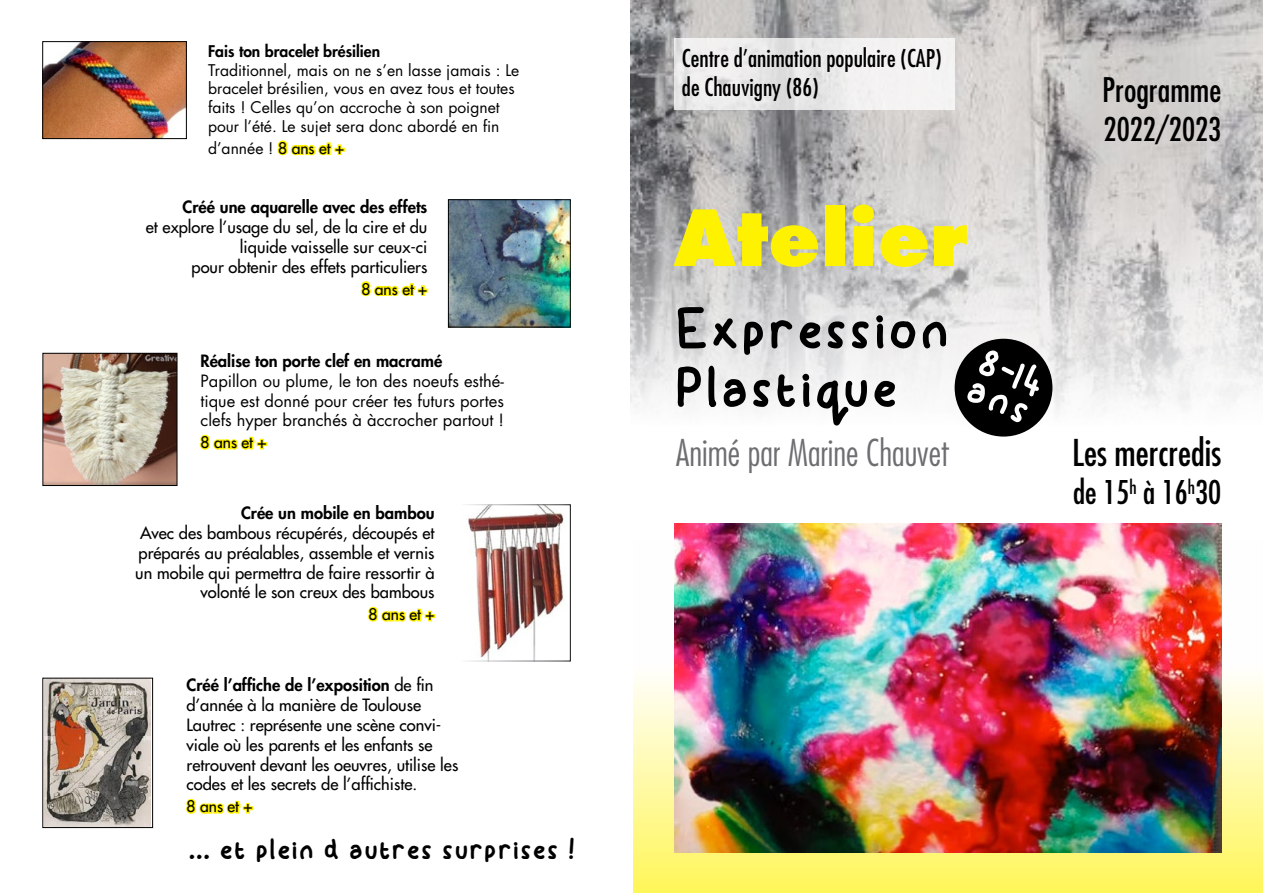
<style>
.page{position:relative;width:1263px;height:893px;background:#fff}
.page>*{position:absolute;margin:0;border:0;box-sizing:border-box;transform-origin:0 0}
.t1{font:800 75px "Futura Std";color:#fff200}
.t2{font:68.7px/58.5px "Kid Dos Font";color:#000}
.t3{font:50.1px "Kid Dos Font";color:#fff}
.t4{font:300 condensed 36px "Futura Std";color:#6d6e71}
.t5{font:condensed 36px "Futura Std";color:#000}
.t6{font:35.1px "Kid Dos Font";color:#000}
.t7{font:condensed 33px "Futura Std";color:#000}
.t8{font:condensed 31.8px "Futura Std";color:#000}
.t9{font:condensed 23.85px/28.7px "Futura Std";color:#000}
.t10{font:500 16.5px/19.8px "Futura Std";color:#000;text-align:right}
.t11{font:16.5px/19.8px "Futura Std";color:#000;text-align:justify}
.t12{font:800 16.5px "Futura Std";color:#000}
.t13{font:15.6px/18.8px "Futura Std";color:#000}
.t14{font:500 15.6px "Futura Std";color:#000}
.t15{font:800 15.6px "Futura Std";color:#000}
.s1{font-weight:500}
.s2{font-weight:800}
</style>
<div class="page">
<img style="left:630px;top:0;width:633px;height:893px">
<svg style="left:674px;top:38px;width:281px;height:72px;fill:#f0efee"></svg>
<svg style="left:277px;top:140px;width:68px;height:16px"></svg>
<img style="left:45px;top:43px;width:140px;height:94px">
<div style="left:43px;top:41px;width:144px;height:98px;border:1px solid #000"></div>
<svg style="left:360px;top:281px;width:69px;height:16px"></svg>
<img style="left:450px;top:201px;width:119px;height:124px">
<div style="left:448px;top:199px;width:123px;height:128px;border:1px solid #000"></div>
<svg style="left:200px;top:434px;width:68px;height:16px"></svg>
<img style="left:45px;top:355px;width:130px;height:129px">
<div style="left:43px;top:353px;width:134px;height:133px;border:1px solid #000"></div>
<svg style="left:368px;top:606px;width:68px;height:16px"></svg>
<img style="left:468px;top:506px;width:96px;height:153px">
<div style="left:460px;top:504px;width:111px;height:157px;border:1px solid #fff"></div>
<svg style="left:186px;top:798px;width:68px;height:16px"></svg>
<img style="left:45px;top:680px;width:106px;height:146px">
<div style="left:43px;top:678px;width:110px;height:150px;border:1px solid #000"></div>
<div style="left:955px;top:339px;width:97px;height:98px;background:#000;border-radius:50%"></div>
<svg style="left:965px;top:418px;width:6px;height:6px"></svg>
<p class="t15" style="left:208px;top:41px;width:174px">Fais ton bracelet brésilien</p>
<p class="t13" style="left:208px;top:61px;width:313px">Traditionnel, mais on ne s’en lasse jamais : Le bracelet brésilien, vous en avez tous et toutes faits ! Celles qu’on accroche à son poignet pour l’été. Le sujet sera donc abordé en fin</p>
<p class="t13" style="left:208px;top:139px;width:138px">d’année ! <span class="s1">8 ans et +</span></p>
<p class="t12" style="left:183px;top:197px;width:246px">Créé une aquarelle avec des effets</p>
<p class="t10" style="left:146px;top:217px;width:283px">et explore l’usage du sel, de la cire et du liquide vaisselle sur ceux-ci<br>pour obtenir des effets particuliers</p>
<p class="t14" style="left:361px;top:279px;width:68px">8 ans et +</p>
<p class="t12" style="left:200px;top:350px;width:243px">Réalise ton porte clef en macramé</p>
<p class="t11" style="left:200px;top:371px;width:305px">Papillon ou plume, le ton des noeufs esthé&shy;tique est donné pour créer tes futurs portes clefs hyper branchés à àccrocher partout !</p>
<p class="t14" style="left:200px;top:433px;width:68px">8 ans et +</p>
<p class="t12" style="left:241px;top:503px;width:195px">Crée un mobile en bambou</p>
<p class="t10" style="left:135px;top:523px;width:301px">Avec des bambous récupérés, découpés et préparés au préalables, assemble et vernis un mobile qui permettra de faire ressortir à volonté le son creux des bambous</p>
<p class="t14" style="left:369px;top:605px;width:68px">8 ans et +</p>
<p class="t10" style="left:187px;top:676px;width:273px;text-align:left"><span class="s2">Créé l’affiche de l’exposition</span> de fin d’année à la manière de Toulouse Lautrec : représente une scène convi&shy;viale où les parents et les enfants se retrouvent devant les oeuvres, utilise les codes et les secrets de l’affichiste.</p>
<p class="t14" style="left:187px;top:797px;width:68px">8 ans et +</p>
<h3 class="t6" style="left:189px;top:831px;width:389px">... et plein d’autres surprises !</h3>
<h3 class="t9" style="left:682px;top:44px;width:261px">Centre d’animation populaire (CAP) de Chauvigny (86)</h3>
<h1 class="t1" style="left:674px;top:190px;width:295px">Atelier</h1>
<h2 class="t2" style="left:674px;top:301px;width:277px">Expression<br>Plastique</h2>
<h3 class="t3" style="left:991px;top:335px;width:68px;rotate:24deg">8-14</h3>
<h3 class="t7" style="left:1102px;top:71px;width:120px">Programme</h3>
<h3 class="t8" style="left:1103px;top:110px;width:119px">2022/2023</h3>
<h3 class="t4" style="left:676px;top:432px;width:274px">Animé par Marine Chauvet</h3>
<h3 class="t5" style="left:1072px;top:431px;width:150px">Les mercredis</h3>
<h3 class="t8" style="left:1073px;top:474px;width:150px">de 15<sup>h</sup> à 16<sup>h</sup>30</h3>
</div>
